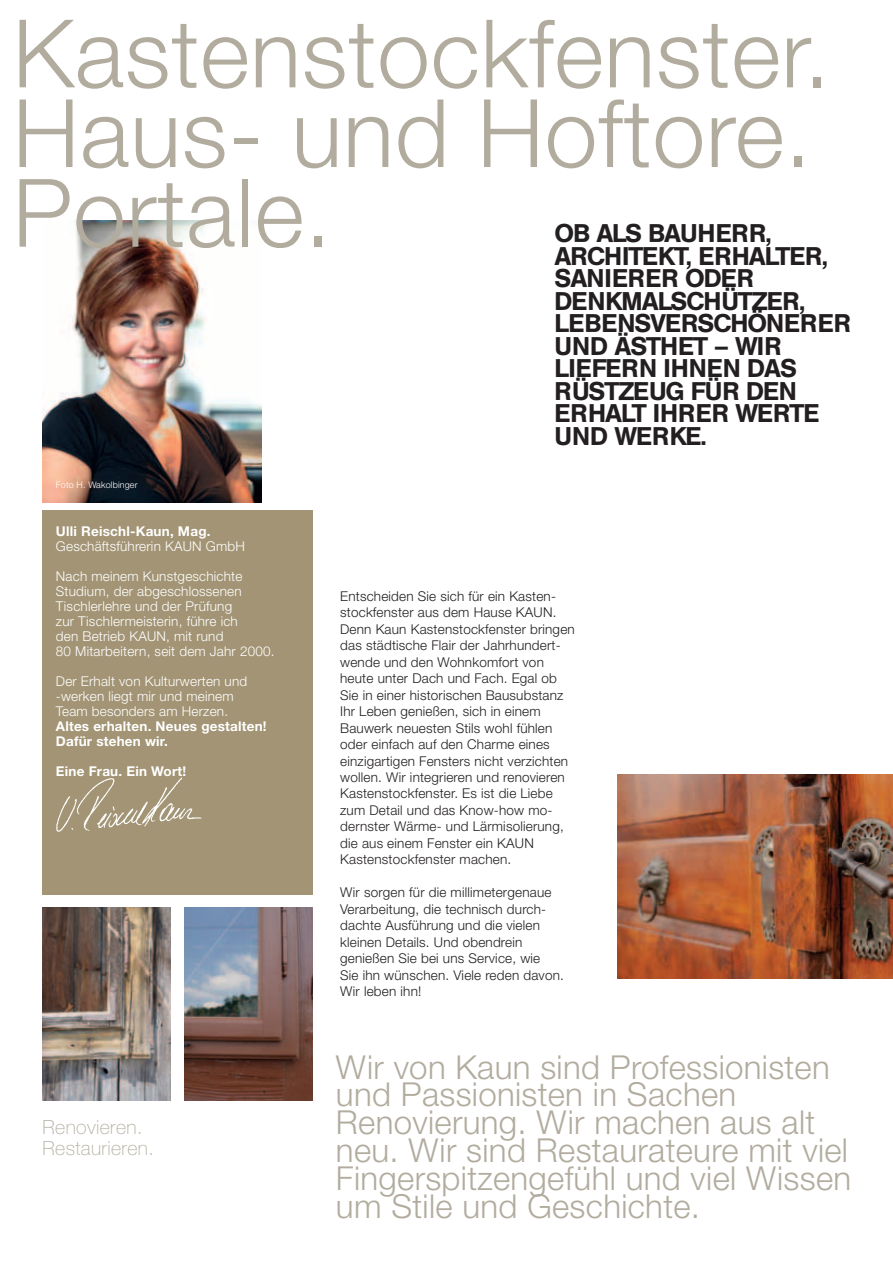
<style>
.page{position:relative;width:893px;height:1263px;background:#fff}
.page>*{position:absolute;margin:0;border:0;box-sizing:border-box;transform-origin:0 0}
.t1{font:300 94.5px/79.7px "Helvetica Neue";letter-spacing:.01em;color:#b2ac9f}
.t2{font:300 33px/27.9px "Helvetica Neue";letter-spacing:.01em;color:#b2ac9f}
.t3{font:500 25.5px/22.5px "HE10";letter-spacing:-.01em;color:#231f20}
.t4{font:100 19.5px/21px "Helvetica Neue";letter-spacing:.02em;color:#b2ac9f}
.t5{font:300 13.5px/16.5px "Helvetica Neue";letter-spacing:.015em;color:#231f20}
.t6{font:300 13.5px/15px "Helvetica Neue";letter-spacing:.015em;color:#fff}
.t7{font:700 13.5px "Helvetica Neue";letter-spacing:.015em;color:#fff}
.t8{font:300 9px "Helvetica Neue";letter-spacing:.015em;color:#fff}
.s1{font-weight:700}
</style>
<div class="page">
<div style="left:43px;top:510px;width:270px;height:385px;background:#a29474"></div>
<img style="left:43px;top:221px;width:218px;height:281px">
<img style="left:618px;top:774px;width:275px;height:204px">
<img style="left:43px;top:908px;width:128px;height:192px">
<img style="left:184px;top:908px;width:129px;height:192px">
<img style="left:56px;top:777px;width:146px;height:55px">
<p class="t1" style="left:13px;top:12px;width:818px">Kastenstockfenster.<br>Haus- und Hoftore.<br>Portale.</p>
<p class="t3" style="left:555px;top:222px;width:297px">OB ALS BAUHERR,<br>ARCHITEKT, ERHALTER,<br>SANIERER ODER<br>DENKMALSCHÜTZER,<br>LEBENSVERSCHÖNERER<br>UND ÄSTHET – WIR<br>LIEFERN IHNEN DAS<br>RÜSTZEUG FÜR DEN<br>ERHALT IHRER WERTE<br>UND WERKE.</p>
<p class="t8" style="left:56px;top:479px;width:83px">Foto H. Wakolbinger</p>
<p class="t6" style="left:56px;top:524px;width:191px"><span class="s1">Ulli Reischl-Kaun, Mag.<br></span>Geschäftsführerin KAUN GmbH</p>
<p class="t6" style="left:56px;top:569px;width:220px">Nach meinem Kunstgeschichte<br>Studium, der abgeschlossenen<br>Tischlerlehre und der Prüfung<br>zur Tischlermeisterin, führe ich<br>den Betrieb KAUN, mit rund<br>80 Mitarbeitern, seit dem Jahr 2000.</p>
<p class="t6" style="left:56px;top:674px;width:212px">Der Erhalt von Kulturwerten und -werken liegt mir und meinem<br>Team besonders am Herzen.<br><span class="s1">Altes erhalten. Neues gestalten!<br>Dafür stehen wir.</span></p>
<p class="t7" style="left:56px;top:763px;width:132px">Eine Frau. Ein Wort!</p>
<p class="t4" style="left:43px;top:1116px;width:113px">Renovieren.<br>Restaurieren.</p>
<p class="t5" style="left:340px;top:587px;width:236px">Entscheiden Sie sich für ein Kasten&shy;stockfenster aus dem Hause KAUN.<br>Denn Kaun Kastenstockfenster bringen das städtische Flair der Jahrhundert&shy;wende und den Wohnkomfort von heute unter Dach und Fach. Egal ob Sie in einer historischen Bausubstanz Ihr Leben genießen, sich in einem Bauwerk neuesten Stils wohl fühlen oder einfach auf den Charme eines einzigartigen Fensters nicht verzichten wollen. Wir integrieren und renovieren Kastenstockfenster. Es ist die Liebe zum Detail und das Know-how mo&shy;dernster Wärme- und Lärmisolierung, die aus einem Fenster ein KAUN Kastenstockfenster machen.</p>
<p class="t5" style="left:340px;top:884px;width:225px">Wir sorgen für die millimetergenaue<br>Verarbeitung, die technisch durch&shy;dachte Ausführung und die vielen kleinen Details. Und obendrein genießen Sie bei uns Service, wie<br>Sie ihn wünschen. Viele reden davon.<br>Wir leben ihn!</p>
<p class="t2" style="left:336px;top:1052px;width:517px">Wir von Kaun sind Professionisten und Passionisten in Sachen<br>Renovierung. Wir machen aus alt neu. Wir sind Restaurateure mit viel<br>Fingerspitzengefühl und viel Wissen um Stile und Geschichte.</p>
</div>
